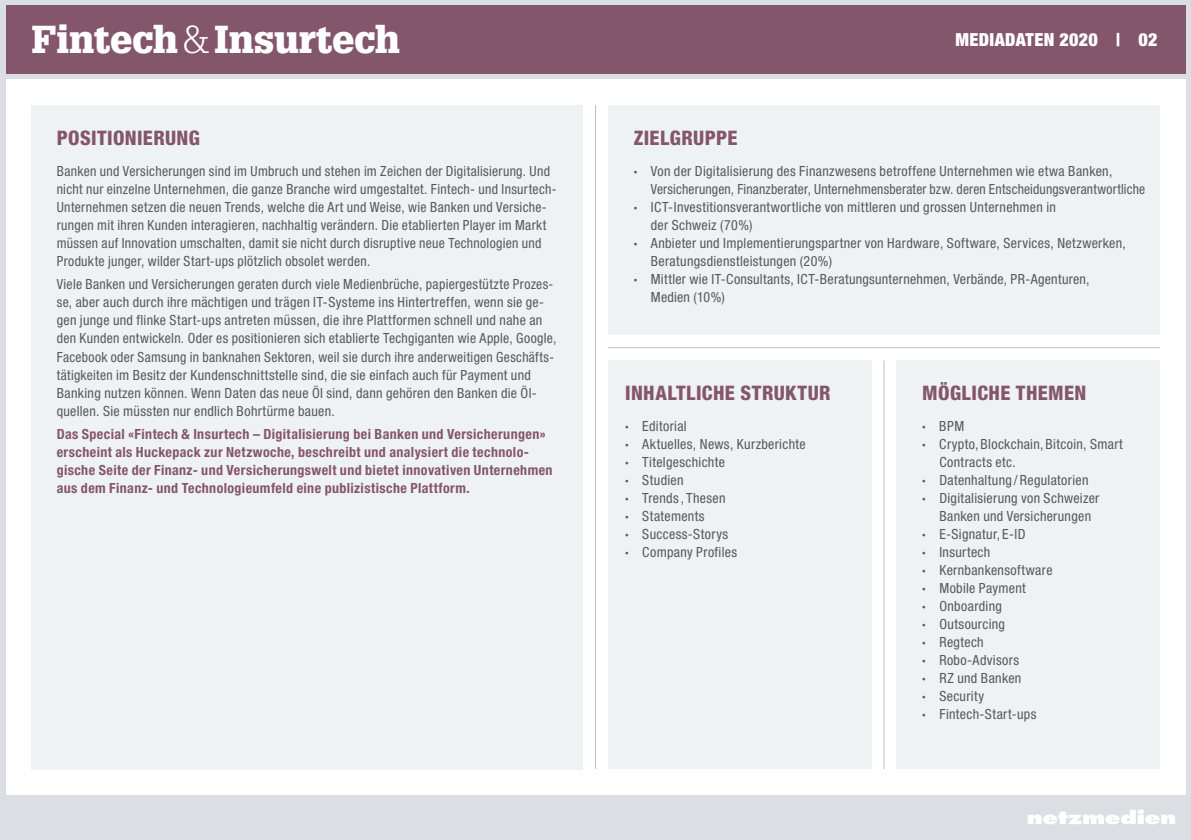
<style>
.page{position:relative;width:1191px;height:840px;background:#fff}
.page>*{position:absolute;margin:0;border:0;box-sizing:border-box;transform-origin:0 0}
.t1{font:900 38px "Glypha LT Std";color:#fff}
.t2{font:800 condensed 20px "Helvetica Neue LT Std";letter-spacing:.02em;color:#84566b}
.t3{font:900 condensed 18px "Helvetica Neue LT Std";letter-spacing:.02em;color:#fff}
.t4{font:condensed 14px/18px "Helvetica Neue LT Std";letter-spacing:.02em;color:#57585a}
.t5{font:700 condensed 14px/18px "Helvetica Neue LT Std";letter-spacing:.03em;color:#84566b}
.s1{font-weight:300}
.s2{font-weight:900}
</style>
<div class="page">
<div style="left:0;top:0;width:1191px;height:839px;background:#dbdfe3"></div>
<div style="left:6px;top:6px;width:1179px;height:68px;background:#84566b"></div>
<div style="left:6px;top:79px;width:1179px;height:715px;background:#fff"></div>
<svg style="left:1028px;top:809px;width:147px;height:14px"></svg>
<div style="left:896px;top:360px;width:263px;height:408px;background:#eff2f3"></div>
<div style="left:608px;top:360px;width:263px;height:408px;background:#eff2f3"></div>
<hr style="left:595px;top:105px;width:1px;height:663px;background:#bcc4c9">
<hr style="left:883px;top:360px;width:1px;height:408px;background:#bcc4c9">
<hr style="left:608px;top:347px;width:551px;height:1px;background:#bcc4c9">
<div style="left:31px;top:105px;width:552px;height:663px;background:#eff2f3"></div>
<div style="left:608px;top:105px;width:551px;height:229px;background:#eff2f3"></div>
<h1 class="t1" style="left:31px;top:17px;width:370px">Fintech<span class="s1">&amp;</span>Insurtech</h1>
<p class="t3" style="left:955px;top:29px;width:203px">MEDIADATEN 2020 | 02</p>
<h2 class="t2" style="left:57px;top:125px;width:145px">POSITIONIERUNG</h2>
<p class="t4" style="left:57px;top:161px;width:501px">Banken und Versicherungen sind im Umbruch und stehen im Zeichen der Digitalisierung. Und nicht nur einzelne Unternehmen, die ganze Branche wird umgestaltet. Fintech- und Insurtech-Unternehmen setzen die neuen Trends, welche die Art und Weise, wie Banken und Versiche&shy;rungen mit ihren Kunden interagieren, nachhaltig verändern. Die etablierten Player im Markt müssen auf Innovation umschalten, damit sie nicht durch disruptive neue Technologien und Produkte junger, wilder Start-ups plötzlich obsolet werden.</p>
<p class="t4" style="left:57px;top:275px;width:501px">Viele Banken und Versicherungen geraten durch viele Medienbrüche, papiergestützte Prozes&shy;se, aber auch durch ihre mächtigen und trägen IT-Systeme ins Hintertreffen, wenn sie ge&shy;gen junge und flinke Start-ups antreten müssen, die ihre Plattformen schnell und nahe an den Kunden entwickeln. Oder es positionieren sich etablierte Techgiganten wie Apple, Google, Facebook oder Samsung in banknahen Sektoren, weil sie durch ihre anderweitigen Geschäfts&shy;tätigkeiten im Besitz der Kundenschnittstelle sind, die sie einfach auch für Payment und Banking nutzen können. Wenn Daten das neue Öl sind, dann gehören den Banken die Öl&shy;quellen. Sie müssten nur endlich Bohrtürme bauen.</p>
<p class="t5" style="left:57px;top:425px;width:497px">Das Special «Fintech &amp; Insurtech – Digitalisierung bei Banken und Versicherungen» erscheint als Huckepack zur Netzwoche, beschreibt und analysiert die technolo&shy;gische Seite der Finanz- und Versicherungswelt und bietet innovativen Unternehmen aus dem Finanz- und Technologieumfeld eine publizistische Plattform.</p>
<h2 class="t2" style="left:634px;top:125px;width:105px">ZIELGRUPPE</h2>
<p class="t4" style="left:634px;top:161px;width:480px"><span class="s2">∙</span> Von der Digitalisierung des Finanzwesens betroffene Unternehmen wie etwa Banken,</p>
<p class="t4" style="left:651px;top:179px;width:496px">Versicherungen, Finanzberater, Unternehmensberater bzw. deren Entscheidungsverantwortliche</p>
<p class="t4" style="left:634px;top:197px;width:424px"><span class="s2">∙</span> ICT-Investitionsverantwortliche von mittleren und grossen Unternehmen in</p>
<p class="t4" style="left:651px;top:215px;width:103px">der Schweiz (70%)</p>
<p class="t4" style="left:634px;top:233px;width:493px"><span class="s2">∙</span> Anbieter und Implementierungspartner von Hardware, Software, Services, Netzwerken,</p>
<p class="t4" style="left:651px;top:251px;width:183px">Beratungsdienstleistungen (20%)</p>
<p class="t4" style="left:634px;top:269px;width:457px"><span class="s2">∙</span> Mittler wie IT-Consultants, ICT-Beratungsunternehmen, Verbände, PR-Agenturen,</p>
<p class="t4" style="left:651px;top:287px;width:75px">Medien (10%)</p>
<h2 class="t2" style="left:625px;top:380px;width:207px">INHALTLICHE STRUKTUR</h2>
<p class="t4" style="left:625px;top:417px;width:182px"><span class="s2">∙</span> Editorial<br><span class="s2">∙</span> Aktuelles, News, Kurzberichte <span class="s2">∙</span> Titelgeschichte<br><span class="s2">∙</span> Studien<br><span class="s2">∙</span> Trends , Thesen<br><span class="s2">∙</span> Statements<br><span class="s2">∙</span> Success-Storys<br><span class="s2">∙</span> Company Profiles</p>
<h2 class="t2" style="left:922px;top:380px;width:166px">MÖGLICHE THEMEN</h2>
<p class="t4" style="left:922px;top:417px;width:43px"><span class="s2">∙</span> BPM</p>
<p class="t4" style="left:922px;top:435px;width:202px"><span class="s2">∙</span> Crypto, Blockchain, Bitcoin, Smart</p>
<p class="t4" style="left:939px;top:453px;width:78px">Contracts etc.</p>
<p class="t4" style="left:922px;top:471px;width:168px"><span class="s2">∙</span> Datenhaltung / Regulatorien</p>
<p class="t4" style="left:922px;top:489px;width:178px"><span class="s2">∙</span> Digitalisierung von Schweizer</p>
<p class="t4" style="left:939px;top:507px;width:153px">Banken und Versicherungen</p>
<p class="t4" style="left:922px;top:525px;width:105px"><span class="s2">∙</span> E-Signatur, E-ID</p>
<p class="t4" style="left:922px;top:543px;width:70px"><span class="s2">∙</span> Insurtech</p>
<p class="t4" style="left:922px;top:561px;width:132px"><span class="s2">∙</span> Kernbankensoftware</p>
<p class="t4" style="left:922px;top:579px;width:105px"><span class="s2">∙</span> Mobile Payment</p>
<p class="t4" style="left:922px;top:597px;width:81px"><span class="s2">∙</span> Onboarding</p>
<p class="t4" style="left:922px;top:615px;width:84px"><span class="s2">∙</span> Outsourcing</p>
<p class="t4" style="left:922px;top:633px;width:63px"><span class="s2">∙</span> Regtech</p>
<p class="t4" style="left:922px;top:651px;width:98px"><span class="s2">∙</span> Robo-Advisors</p>
<p class="t4" style="left:922px;top:669px;width:101px"><span class="s2">∙</span> RZ und Banken</p>
<p class="t4" style="left:922px;top:687px;width:63px"><span class="s2">∙</span> Security</p>
<p class="t4" style="left:922px;top:705px;width:116px"><span class="s2">∙</span> Fintech-Start-ups</p>
</div>
